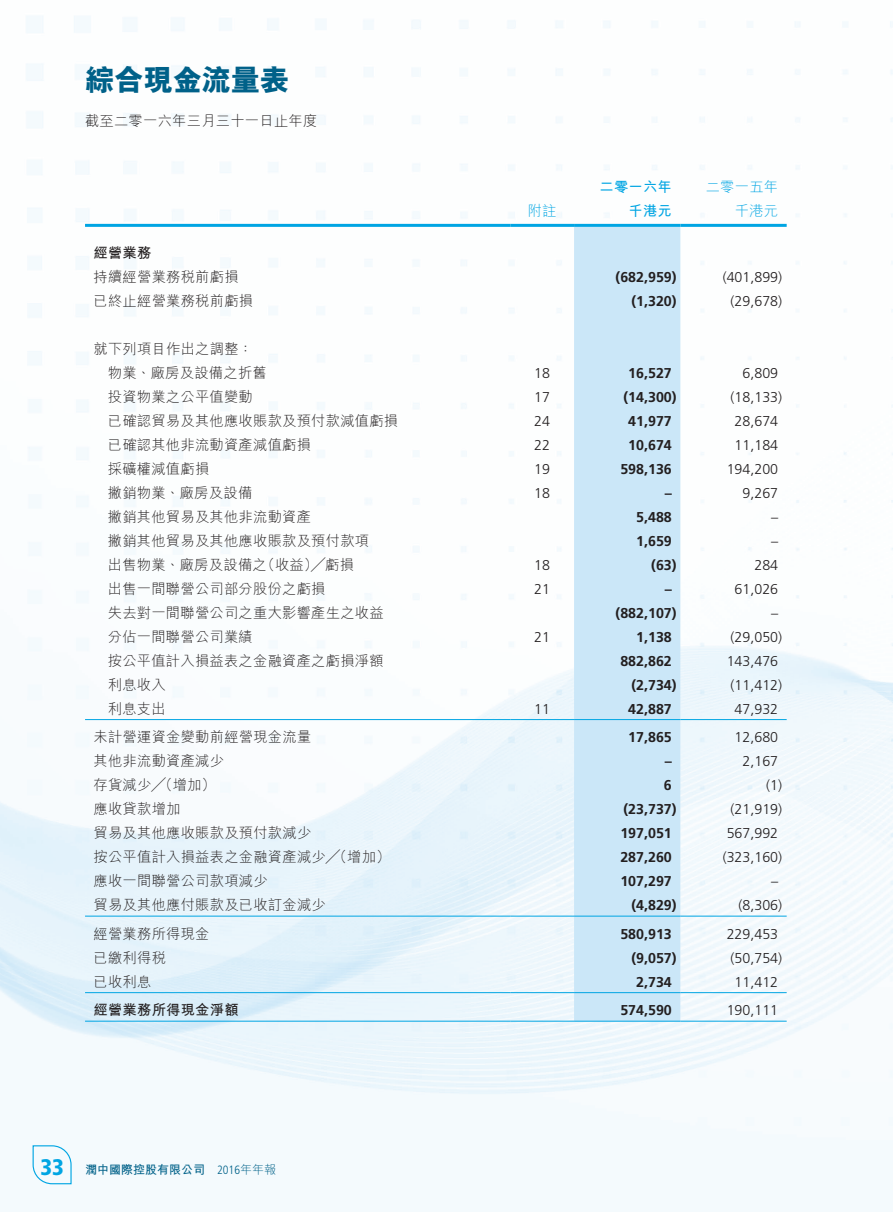
<style>
.page{position:relative;width:893px;height:1212px;background:#fff}
.page>*{position:absolute;margin:0;border:0;box-sizing:border-box;transform-origin:0 0}
.t1{font:800 30px "M Hei HK";letter-spacing:-.03em;color:#006189}
.t2{font:900 condensed 22.5px "Frutiger LT Std";color:#00a5e3}
._50_Table_txt{font:300 14.25px "M Hei HK";letter-spacing:.02em;color:#231f20}
._50_Table_txt-2{font:300 14.25px "Frutiger LT Std";color:#231f20}
._50_Table_txt-3{font:700 14.25px "Frutiger LT Std";color:#231f20}
._00_txt{font:300 14.25px "M Hei HK";letter-spacing:.02em;color:#231f20}
._50_Table_txt-4{font:700 14.25px "M Hei HK";letter-spacing:.02em;color:#231f20}
._50_Table_txt-5{font:300 14.25px "M Hei HK";letter-spacing:.02em;color:#00a5e3}
._50_Table_txt-6{font:700 14.25px "M Hei HK";letter-spacing:.02em;color:#00a5e3}
.t3{font:700 12px "M Hei HK";color:#006189}
.s1{font-family:"Frutiger LT Std";font-weight:300;font-stretch:condensed}
.s2{font-weight:300}
</style>
<div class="page">
<svg style="left:32px;top:1145px;width:40px;height:40px"></svg>
<div style="left:574px;top:227px;width:106px;height:794px;background:#cbe7f8"></div>
<hr style="left:85px;top:224px;width:425px;height:3px;background:#00a5e3">
<hr style="left:510px;top:224px;width:64px;height:3px;background:#00a5e3">
<hr style="left:574px;top:224px;width:106px;height:3px;background:#00a5e3">
<hr style="left:680px;top:224px;width:107px;height:3px;background:#00a5e3">
<hr style="left:85px;top:719px;width:425px;height:1px;background:#00a5e3">
<hr style="left:510px;top:719px;width:64px;height:1px;background:#00a5e3">
<hr style="left:574px;top:719px;width:106px;height:1px;background:#00a5e3">
<hr style="left:680px;top:719px;width:107px;height:1px;background:#00a5e3">
<hr style="left:85px;top:916px;width:425px;height:1px;background:#00a5e3">
<hr style="left:510px;top:916px;width:64px;height:1px;background:#00a5e3">
<hr style="left:574px;top:916px;width:106px;height:1px;background:#00a5e3">
<hr style="left:680px;top:916px;width:107px;height:1px;background:#00a5e3">
<hr style="left:85px;top:992px;width:425px;height:1px;background:#00a5e3">
<hr style="left:510px;top:992px;width:64px;height:1px;background:#00a5e3">
<hr style="left:574px;top:992px;width:106px;height:1px;background:#00a5e3">
<hr style="left:680px;top:992px;width:107px;height:1px;background:#00a5e3">
<hr style="left:85px;top:1021px;width:425px;height:1px;background:#00a5e3">
<hr style="left:510px;top:1021px;width:64px;height:1px;background:#00a5e3">
<hr style="left:574px;top:1021px;width:106px;height:1px;background:#00a5e3">
<hr style="left:680px;top:1021px;width:107px;height:1px;background:#00a5e3">
<p class="t1" style="left:85px;top:64px;width:206px">綜合現金流量表</p>
<p class="_00_txt" style="left:85px;top:114px;width:234px">截至二零一六年三月三十一日止年度</p>
<p class="_50_Table_txt-6" style="left:599px;top:177px;width:74px">二零一六年</p>
<p class="_50_Table_txt-5" style="left:706px;top:180px;width:74px">二零一五年</p>
<p class="_50_Table_txt-5" style="left:528px;top:204px;width:30px">附註</p>
<p class="_50_Table_txt-6" style="left:628px;top:201px;width:45px">千港元</p>
<p class="_50_Table_txt-5" style="left:735px;top:204px;width:45px">千港元</p>
<p class="_50_Table_txt-4" style="left:94px;top:242px;width:59px">經營業務</p>
<p class="_50_Table_txt" style="left:94px;top:269px;width:147px">持續經營業務稅前虧損</p>
<p class="_50_Table_txt-3" style="left:616px;top:268px;width:62px">(682,959)</p>
<p class="_50_Table_txt-2" style="left:723px;top:269px;width:61px">(401,899)</p>
<p class="_50_Table_txt" style="left:94px;top:293px;width:161px">已終止經營業務稅前虧損</p>
<p class="_50_Table_txt-3" style="left:631px;top:292px;width:47px">(1,320)</p>
<p class="_50_Table_txt-2" style="left:731px;top:293px;width:53px">(29,678)</p>
<p class="_50_Table_txt" style="left:94px;top:341px;width:161px">就下列項目作出之調整：</p>
<p class="_50_Table_txt" style="left:108px;top:365px;width:161px">物業、廠房及設備之折舊</p>
<p class="_50_Table_txt-2" style="left:534px;top:365px;width:17px">18</p>
<p class="_50_Table_txt-3" style="left:628px;top:364px;width:45px">16,527</p>
<p class="_50_Table_txt-2" style="left:742px;top:365px;width:37px">6,809</p>
<p class="_50_Table_txt" style="left:108px;top:389px;width:147px">投資物業之公平值變動</p>
<p class="_50_Table_txt-2" style="left:534px;top:389px;width:17px">17</p>
<p class="_50_Table_txt-3" style="left:623px;top:388px;width:55px">(14,300)</p>
<p class="_50_Table_txt-2" style="left:731px;top:389px;width:53px">(18,133)</p>
<p class="_50_Table_txt" style="left:108px;top:413px;width:292px">已確認貿易及其他應收賬款及預付款減值虧損</p>
<p class="_50_Table_txt-2" style="left:534px;top:413px;width:17px">24</p>
<p class="_50_Table_txt-3" style="left:628px;top:412px;width:45px">41,977</p>
<p class="_50_Table_txt-2" style="left:735px;top:413px;width:45px">28,674</p>
<p class="_50_Table_txt" style="left:108px;top:437px;width:205px">已確認其他非流動資產減值虧損</p>
<p class="_50_Table_txt-2" style="left:534px;top:437px;width:17px">22</p>
<p class="_50_Table_txt-3" style="left:628px;top:436px;width:45px">10,674</p>
<p class="_50_Table_txt-2" style="left:735px;top:437px;width:45px">11,184</p>
<p class="_50_Table_txt" style="left:108px;top:461px;width:103px">採礦權減值虧損</p>
<p class="_50_Table_txt-2" style="left:534px;top:461px;width:17px">19</p>
<p class="_50_Table_txt-3" style="left:620px;top:460px;width:53px">598,136</p>
<p class="_50_Table_txt-2" style="left:727px;top:461px;width:53px">194,200</p>
<p class="_50_Table_txt" style="left:108px;top:485px;width:146px">撇銷物業、廠房及設備</p>
<p class="_50_Table_txt-2" style="left:534px;top:485px;width:17px">18</p>
<p class="_50_Table_txt-3" style="left:665px;top:484px;width:9px">–</p>
<p class="_50_Table_txt-2" style="left:742px;top:485px;width:37px">9,267</p>
<p class="_50_Table_txt" style="left:108px;top:509px;width:205px">撇銷其他貿易及其他非流動資產</p>
<p class="_50_Table_txt-3" style="left:636px;top:508px;width:37px">5,488</p>
<p class="_50_Table_txt-2" style="left:771px;top:509px;width:9px">–</p>
<p class="_50_Table_txt" style="left:108px;top:533px;width:263px">撇銷其他貿易及其他應收賬款及預付款項</p>
<p class="_50_Table_txt-3" style="left:636px;top:532px;width:37px">1,659</p>
<p class="_50_Table_txt-2" style="left:771px;top:533px;width:9px">–</p>
<p class="_50_Table_txt" style="left:108px;top:557px;width:248px">出售物業、廠房及設備之（收益）╱虧損</p>
<p class="_50_Table_txt-2" style="left:534px;top:557px;width:17px">18</p>
<p class="_50_Table_txt-3" style="left:651px;top:556px;width:27px">(63)</p>
<p class="_50_Table_txt-2" style="left:754px;top:557px;width:25px">284</p>
<p class="_50_Table_txt" style="left:108px;top:581px;width:219px">出售一間聯營公司部分股份之虧損</p>
<p class="_50_Table_txt-2" style="left:534px;top:581px;width:17px">21</p>
<p class="_50_Table_txt-3" style="left:665px;top:580px;width:9px">–</p>
<p class="_50_Table_txt-2" style="left:735px;top:581px;width:45px">61,026</p>
<p class="_50_Table_txt" style="left:108px;top:605px;width:277px">失去對一間聯營公司之重大影響產生之收益</p>
<p class="_50_Table_txt-3" style="left:616px;top:604px;width:62px">(882,107)</p>
<p class="_50_Table_txt-2" style="left:771px;top:605px;width:9px">–</p>
<p class="_50_Table_txt" style="left:108px;top:629px;width:147px">分佔一間聯營公司業績</p>
<p class="_50_Table_txt-2" style="left:534px;top:629px;width:17px">21</p>
<p class="_50_Table_txt-3" style="left:636px;top:628px;width:37px">1,138</p>
<p class="_50_Table_txt-2" style="left:731px;top:629px;width:53px">(29,050)</p>
<p class="_50_Table_txt" style="left:108px;top:653px;width:277px">按公平值計入損益表之金融資產之虧損淨額</p>
<p class="_50_Table_txt-3" style="left:620px;top:652px;width:53px">882,862</p>
<p class="_50_Table_txt-2" style="left:727px;top:653px;width:53px">143,476</p>
<p class="_50_Table_txt" style="left:108px;top:677px;width:59px">利息收入</p>
<p class="_50_Table_txt-3" style="left:631px;top:676px;width:47px">(2,734)</p>
<p class="_50_Table_txt-2" style="left:731px;top:677px;width:53px">(11,412)</p>
<p class="_50_Table_txt" style="left:108px;top:701px;width:59px">利息支出</p>
<p class="_50_Table_txt-2" style="left:534px;top:701px;width:17px">11</p>
<p class="_50_Table_txt-3" style="left:628px;top:700px;width:45px">42,887</p>
<p class="_50_Table_txt-2" style="left:735px;top:701px;width:45px">47,932</p>
<p class="_50_Table_txt" style="left:94px;top:730px;width:219px">未計營運資金變動前經營現金流量</p>
<p class="_50_Table_txt-3" style="left:628px;top:729px;width:45px">17,865</p>
<p class="_50_Table_txt-2" style="left:735px;top:729px;width:45px">12,680</p>
<p class="_50_Table_txt" style="left:94px;top:754px;width:132px">其他非流動資產減少</p>
<p class="_50_Table_txt-3" style="left:665px;top:753px;width:9px">–</p>
<p class="_50_Table_txt-2" style="left:742px;top:753px;width:37px">2,167</p>
<p class="_50_Table_txt" style="left:94px;top:778px;width:124px">存貨減少╱（增加）</p>
<p class="_50_Table_txt-3" style="left:664px;top:777px;width:9px">6</p>
<p class="_50_Table_txt-2" style="left:766px;top:777px;width:17px">(1)</p>
<p class="_50_Table_txt" style="left:94px;top:802px;width:88px">應收貸款增加</p>
<p class="_50_Table_txt-3" style="left:623px;top:801px;width:55px">(23,737)</p>
<p class="_50_Table_txt-2" style="left:731px;top:801px;width:53px">(21,919)</p>
<p class="_50_Table_txt" style="left:94px;top:826px;width:219px">貿易及其他應收賬款及預付款減少</p>
<p class="_50_Table_txt-3" style="left:620px;top:825px;width:53px">197,051</p>
<p class="_50_Table_txt-2" style="left:727px;top:825px;width:53px">567,992</p>
<p class="_50_Table_txt" style="left:94px;top:850px;width:298px">按公平值計入損益表之金融資產減少╱（增加）</p>
<p class="_50_Table_txt-3" style="left:620px;top:849px;width:53px">287,260</p>
<p class="_50_Table_txt-2" style="left:723px;top:849px;width:61px">(323,160)</p>
<p class="_50_Table_txt" style="left:94px;top:874px;width:176px">應收一間聯營公司款項減少</p>
<p class="_50_Table_txt-3" style="left:620px;top:873px;width:53px">107,297</p>
<p class="_50_Table_txt-2" style="left:771px;top:873px;width:9px">–</p>
<p class="_50_Table_txt" style="left:94px;top:898px;width:234px">貿易及其他應付賬款及已收訂金減少</p>
<p class="_50_Table_txt-3" style="left:631px;top:897px;width:47px">(4,829)</p>
<p class="_50_Table_txt-2" style="left:738px;top:897px;width:45px">(8,306)</p>
<p class="_50_Table_txt" style="left:94px;top:926px;width:117px">經營業務所得現金</p>
<p class="_50_Table_txt-3" style="left:620px;top:925px;width:53px">580,913</p>
<p class="_50_Table_txt-2" style="left:727px;top:926px;width:53px">229,453</p>
<p class="_50_Table_txt" style="left:94px;top:950px;width:74px">已繳利得稅</p>
<p class="_50_Table_txt-3" style="left:631px;top:949px;width:47px">(9,057)</p>
<p class="_50_Table_txt-2" style="left:731px;top:950px;width:53px">(50,754)</p>
<p class="_50_Table_txt" style="left:94px;top:974px;width:59px">已收利息</p>
<p class="_50_Table_txt-3" style="left:636px;top:973px;width:37px">2,734</p>
<p class="_50_Table_txt-2" style="left:735px;top:974px;width:45px">11,412</p>
<p class="_50_Table_txt-4" style="left:94px;top:999px;width:147px">經營業務所得現金淨額</p>
<p class="_50_Table_txt-3" style="left:620px;top:1002px;width:53px">574,590</p>
<p class="_50_Table_txt-2" style="left:727px;top:1002px;width:53px">190,111</p>
<p class="t2" style="left:40px;top:1153px;width:25px">33</p>
<p class="t3" style="left:85px;top:1161px;width:193px">潤中國際控股有限公司 <span class="s1">2016</span><span class="s2">年年報</span></p>
</div>
